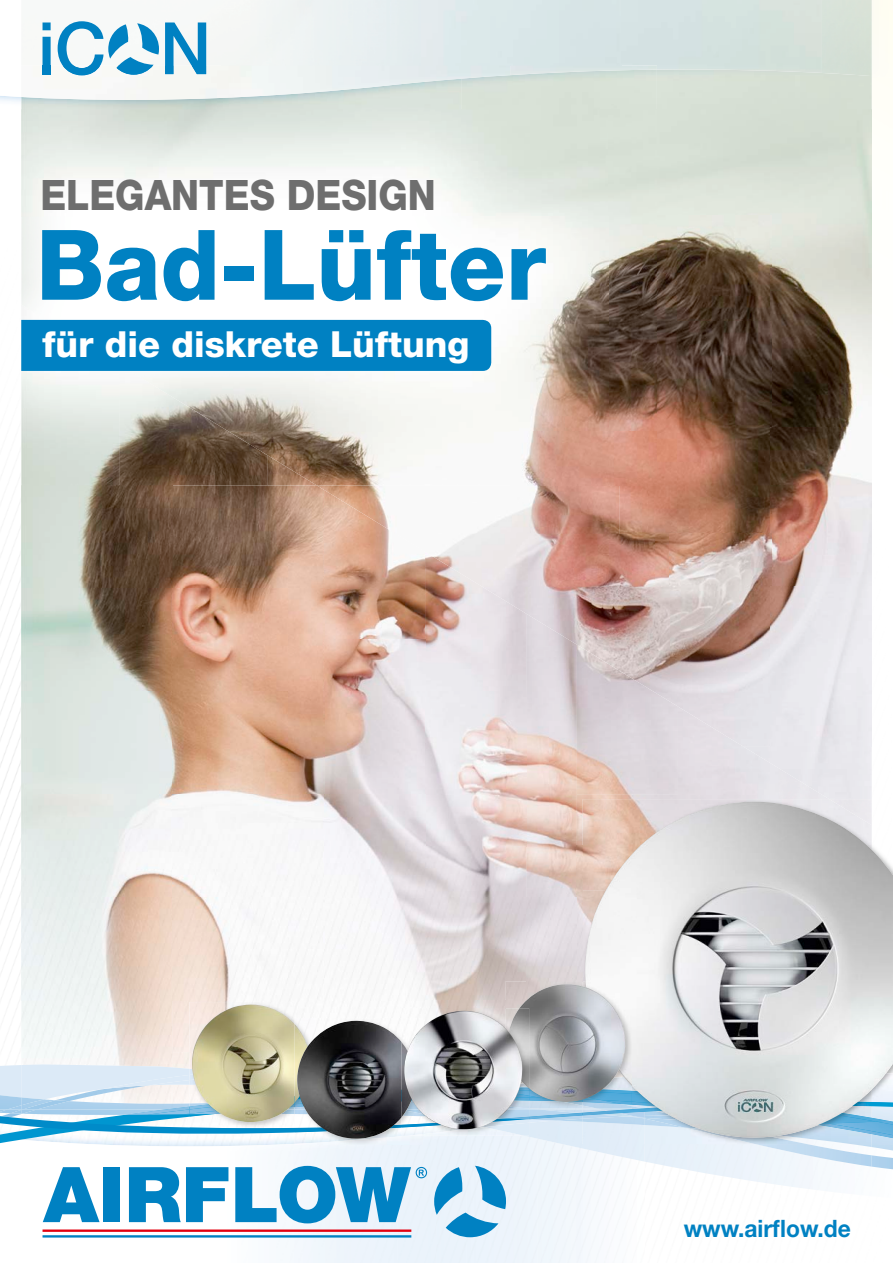
<style>
.page{position:relative;width:893px;height:1263px;background:#fff}
.page>*{position:absolute;margin:0;border:0;box-sizing:border-box;transform-origin:0 0}
.t1{font:800 97.5px "Helvetica Neue LT";color:#0081c2}
.t2{font:800 42px "Helvetica Neue LT";color:#6e6e6e;scale:.9 1}
.t3{font:800 36px "Helvetica Neue LT";color:#fff}
.t4{font:700 24px "Helvetica Neue LT";color:#0081c2;scale:.95 1}
</style>
<div class="page">
<img style="left:0;top:0;width:893px;height:1263px">
<img style="left:402px;top:1042px;width:2px;height:75px">
<img style="left:404px;top:1011px;width:120px;height:118px">
<p class="t2" style="left:40px;top:170px;width:441px">ELEGANTES DESIGN</p>
<h1 class="t1" style="left:36px;top:207px;width:511px">Bad-Lüfter</h1>
<p class="t3" style="left:42px;top:322px;width:429px">für die diskrete Lüftung</p>
<p class="t4" style="left:684px;top:1214px;width:177px">www.airflow.de</p>
</div>
